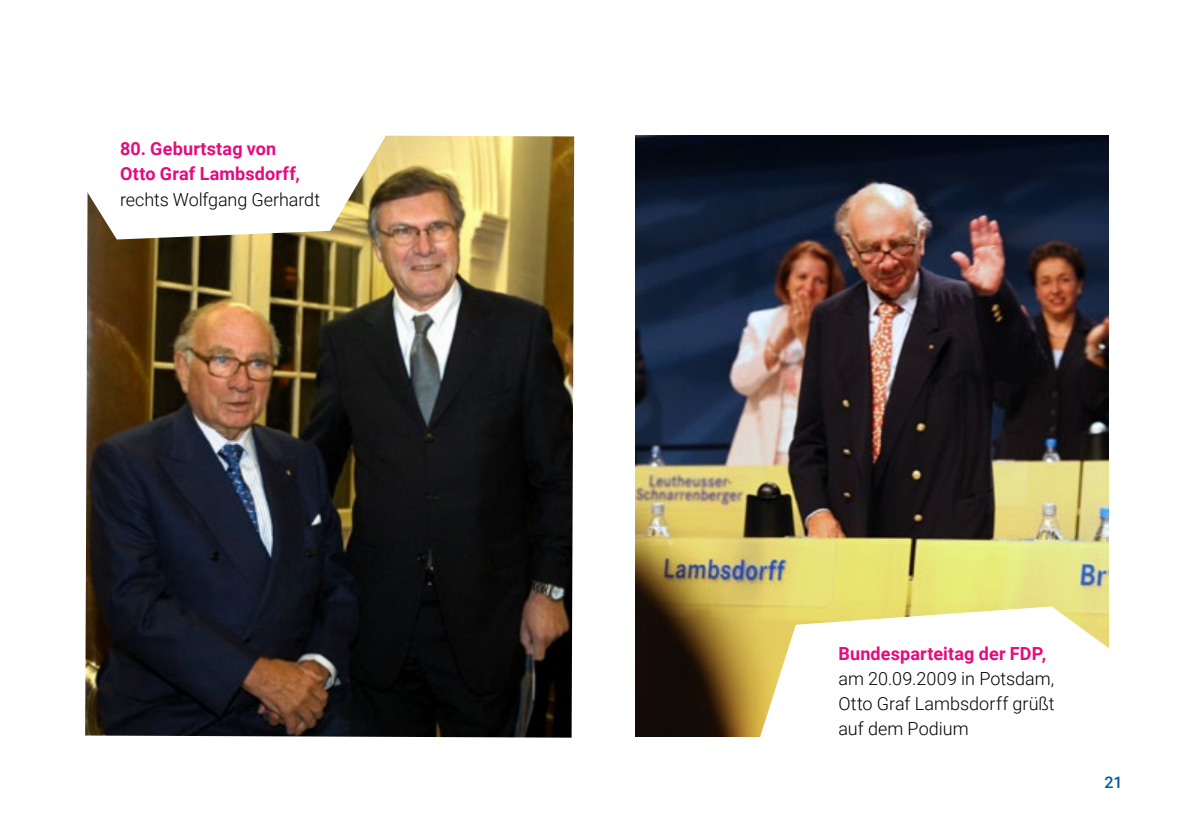
<style>
.page{position:relative;width:1191px;height:840px;background:#fff}
.page>*{position:absolute;margin:0;border:0;box-sizing:border-box;transform-origin:0 0}
.t1{font:300 18px/25.2px "Roboto";color:#000;text-align:justify}
.t2{font:700 18px/25.2px "Roboto";letter-spacing:.01em;color:#e50b7d}
.t3{font:500 16px "Roboto";color:#005a9b}
</style>
<div class="page">
<img style="left:85px;top:135px;width:489px;height:602px">
<svg style="left:85px;top:135px;width:360px;height:104px"></svg>
<img style="left:635px;top:136px;width:473px;height:599px">
<svg style="left:757px;top:606px;width:352px;height:131px"></svg>
<p class="t2" style="left:120px;top:135px;width:181px">80. Geburtstag von<br>Otto Graf Lambsdorff,</p>
<p class="t1" style="left:120px;top:186px;width:202px">rechts Wolfgang Gerhardt</p>
<p class="t2" style="left:838px;top:639px;width:209px">Bundesparteitag der FDP,</p>
<p class="t1" style="left:838px;top:665px;width:218px">am 20.09.2009 in Potsdam, Otto Graf Lambsdorff grüßt auf dem Podium</p>
<p class="t3" style="left:1104px;top:771px;width:20px">21</p>
</div>
